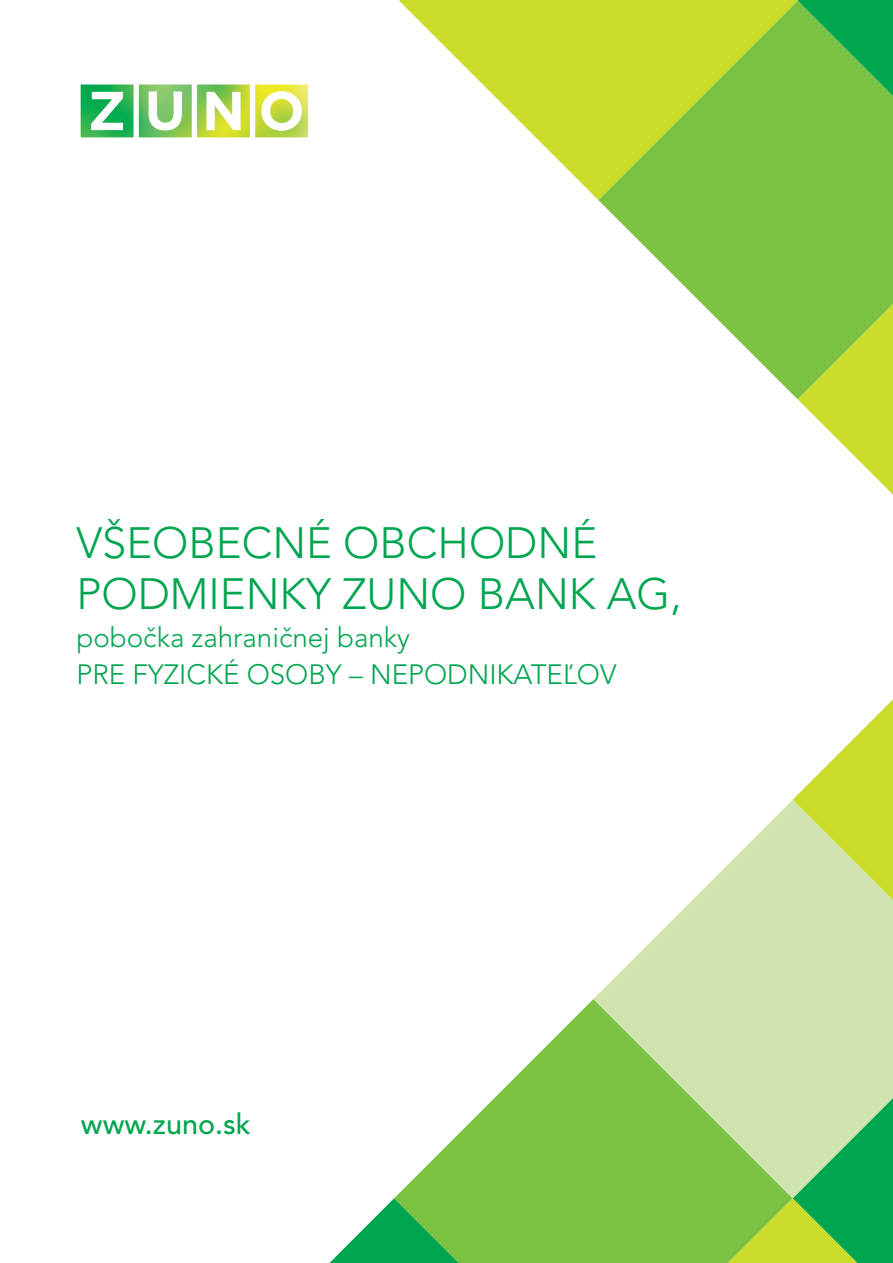
<style>
.page{position:relative;width:893px;height:1263px;background:#fff}
.page>*{position:absolute;margin:0;border:0;box-sizing:border-box;transform-origin:0 0}
.t1{font:300 43.5px/51px "Avenir LT Pro";color:#00a54f}
.t2{font:500 28.8px "Avenir LT Pro";color:#00a54f}
.t3{font:300 27.75px "Avenir LT Pro";color:#00a54f}
</style>
<div class="page">
<svg style="left:793px;top:699px;width:100px;height:101px"></svg>
<svg style="left:593px;top:800px;width:300px;height:298px;fill:#cfe4ae"></svg>
<svg style="left:793px;top:1098px;width:100px;height:165px;background:#5bbf68"></svg>
<svg style="left:394px;top:999px;width:399px;height:264px;fill:#7bc142"></svg>
<svg style="left:329px;top:1198px;width:130px;height:65px"></svg>
<svg style="left:399px;top:0;width:398px;height:200px;fill:#ccdc32"></svg>
<svg style="left:598px;top:1px;width:295px;height:398px;fill:#7bc142"></svg>
<svg style="left:798px;top:304px;width:95px;height:191px"></svg>
<img style="left:81px;top:85px;width:227px;height:52px">
<p class="t1" style="left:76px;top:518px;width:607px">VŠEOBECNÉ OBCHODNÉ<br>PODMIENKY ZUNO BANK AG,</p>
<p class="t3" style="left:76px;top:621px;width:335px">pobočka zahraničnej banky</p>
<p class="t3" style="left:76px;top:658px;width:542px">PRE FYZICKÉ OSOBY – NEPODNIKATEĽOV</p>
<p class="t2" style="left:81px;top:1107px;width:171px">www.zuno.sk</p>
</div>
